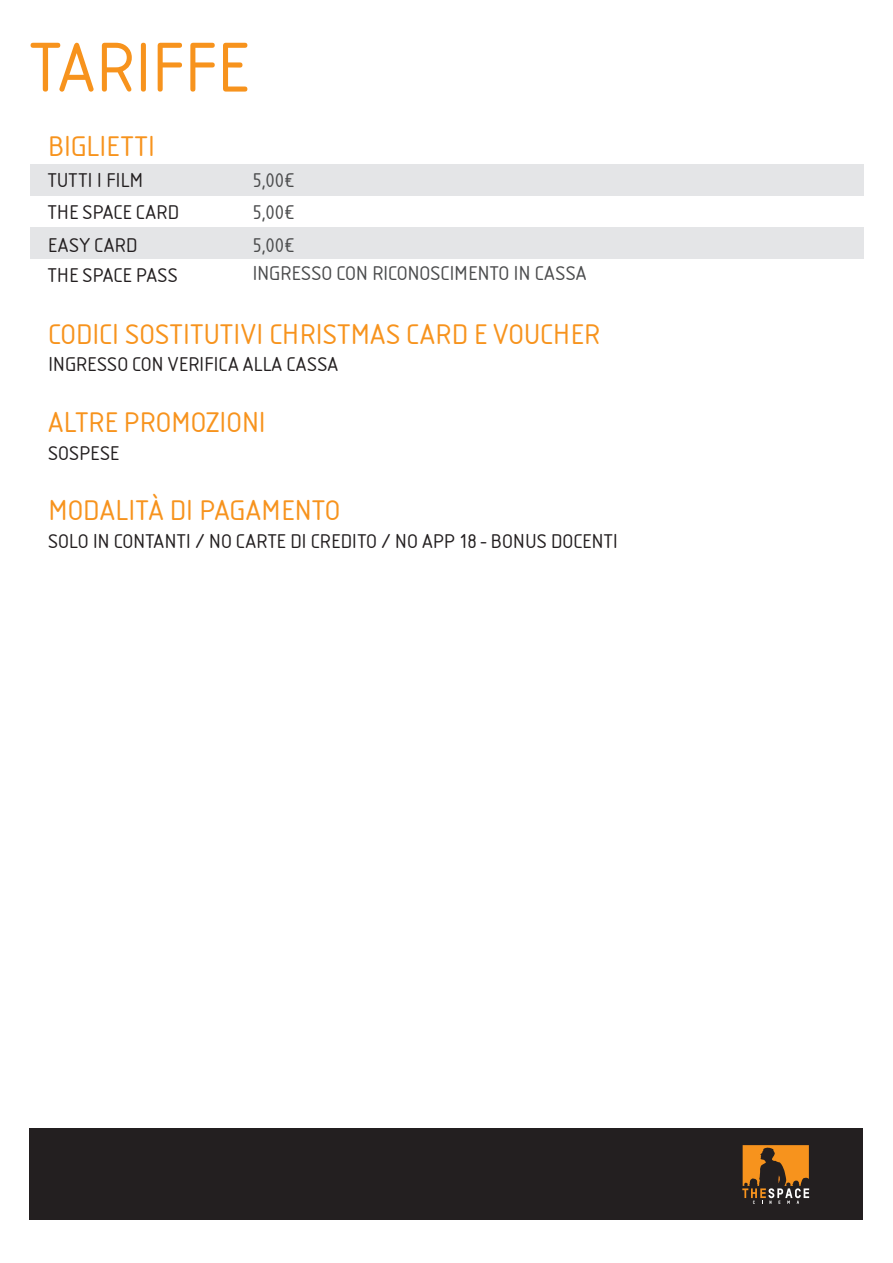
<style>
.page{position:relative;width:893px;height:1263px;background:#fff}
.page>*{position:absolute;margin:0;border:0;box-sizing:border-box;transform-origin:0 0}
.t1{font:73.2px "Isonorm";letter-spacing:-.005em;color:#f7931d}
.t2{font:30px "Isonorm";color:#f7931d}
.t3{font:21px "Isonorm";color:#231f20}
.t4{font:21px "Isonorm";color:#4b4c4d}
.t5{font:21px "Isonorm";letter-spacing:.02em;color:#231f20}
</style>
<div class="page">
<div style="left:30px;top:165px;width:833px;height:31px;background:#e4e5e7"></div>
<div style="left:30px;top:227px;width:833px;height:31px;background:#e4e5e7"></div>
<div style="left:30px;top:1128px;width:833px;height:92px;background:#231f20"></div>
<svg style="left:742px;top:1145px;width:67px;height:59px"></svg>
<h1 class="t1" style="left:30px;top:27px;width:221px">TARIFFE</h1>
<h2 class="t2" style="left:48px;top:129px;width:109px">BIGLIETTI</h2>
<p class="t3" style="left:48px;top:168px;width:97px">TUTTI I FILM</p>
<p class="t4" style="left:252px;top:168px;width:44px">5,00€</p>
<p class="t3" style="left:48px;top:201px;width:133px">THE SPACE CARD</p>
<p class="t4" style="left:252px;top:201px;width:44px">5,00€</p>
<p class="t5" style="left:48px;top:233px;width:91px">EASY CARD</p>
<p class="t4" style="left:252px;top:233px;width:44px">5,00€</p>
<p class="t3" style="left:48px;top:263px;width:131px">THE SPACE PASS</p>
<p class="t4" style="left:252px;top:261px;width:336px">INGRESSO CON RICONOSCIMENTO IN CASSA</p>
<h2 class="t2" style="left:48px;top:317px;width:553px">CODICI SOSTITUTIVI CHRISTMAS CARD E VOUCHER</h2>
<p class="t3" style="left:48px;top:353px;width:291px">INGRESSO CON VERIFICA ALLA CASSA</p>
<h2 class="t2" style="left:48px;top:405px;width:220px">ALTRE PROMOZIONI</h2>
<p class="t3" style="left:48px;top:441px;width:73px">SOSPESE</p>
<h2 class="t2" style="left:48px;top:494px;width:294px">MODALITÀ DI PAGAMENTO</h2>
<p class="t3" style="left:48px;top:529px;width:571px">SOLO IN CONTANTI / NO CARTE DI CREDITO / NO APP 18 - BONUS DOCENTI</p>
</div>
